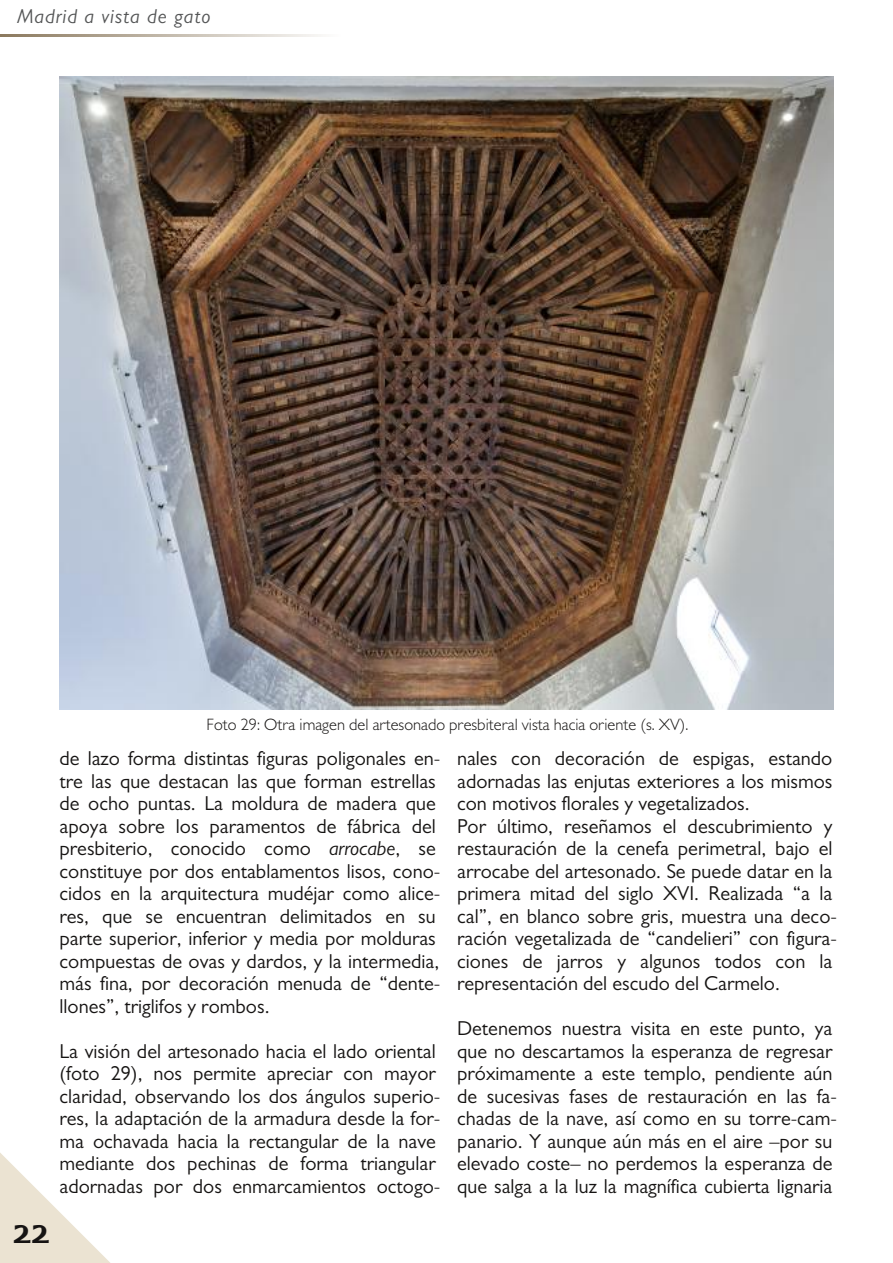
<style>
.page{position:relative;width:893px;height:1263px;background:#fff}
.page>*{position:absolute;margin:0;border:0;box-sizing:border-box;transform-origin:0 0}
.t1{font:600 33px "Carter Sans W01";color:#161413}
.t2{font:20.25px/22.5px "Gill Sans";color:#161413}
.t3{font:italic 20.25px "Gill Sans";letter-spacing:.05em;color:#545556}
.t4{font:300 16.5px "Gill Sans";color:#161413}
.s1{font-style:italic}
</style>
<div class="page">
<svg style="left:0;top:1153px;width:110px;height:110px"></svg>
<svg style="left:0;top:34px;width:321px;height:2px"></svg>
<img style="left:60px;top:77px;width:773px;height:633px">
<p class="t3" style="left:17px;top:4px;width:195px">Madrid a vista de gato</p>
<p class="t4" style="left:207px;top:715px;width:483px">Foto 29: Otra imagen del artesonado presbiteral vista hacia oriente (s. XV).</p>
<p class="t2" style="left:60px;top:747px;width:382px">de lazo forma distintas figuras poligonales en&shy;tre las que destacan las que forman estrellas de ocho puntas. La moldura de madera que apoya sobre los paramentos de fábrica del presbiterio, conocido como <span class="s1">arrocabe</span>, se constituye por dos entablamentos lisos, cono&shy;cidos en la arquitectura mudéjar como alice&shy;res, que se encuentran delimitados en su parte superior, inferior y media por molduras compuestas de ovas y dardos, y la intermedia, más fina, por decoración menuda de “dente&shy;llones”, triglifos y rombos.</p>
<p class="t2" style="left:60px;top:1039px;width:382px">La visión del artesonado hacia el lado oriental (foto 29), nos permite apreciar con mayor claridad, observando los dos ángulos superio&shy;res, la adaptación de la armadura desde la for&shy;ma ochavada hacia la rectangular de la nave mediante dos pechinas de forma triangular adornadas por dos enmarcamientos octogo-</p>
<h1 class="t1" style="left:13px;top:1210px;width:38px">22</h1>
<p class="t2" style="left:457px;top:747px;width:381px">nales con decoración de espigas, estando adornadas las enjutas exteriores a los mismos con motivos florales y vegetalizados.<br>Por último, reseñamos el descubrimiento y restauración de la cenefa perimetral, bajo el arrocabe del artesonado. Se puede datar en la primera mitad del siglo XVI. Realizada “a la cal”, en blanco sobre gris, muestra una deco&shy;ración vegetalizada de “candelieri” con figura&shy;ciones de jarros y algunos todos con la representación del escudo del Carmelo.</p>
<p class="t2" style="left:457px;top:1017px;width:381px">Detenemos nuestra visita en este punto, ya que no descartamos la esperanza de regresar próximamente a este templo, pendiente aún de sucesivas fases de restauración en las fa&shy;chadas de la nave, así como en su torre-cam&shy;panario. Y aunque aún más en el aire –por su elevado coste– no perdemos la esperanza de que salga a la luz la magnífica cubierta lignaria</p>
</div>
